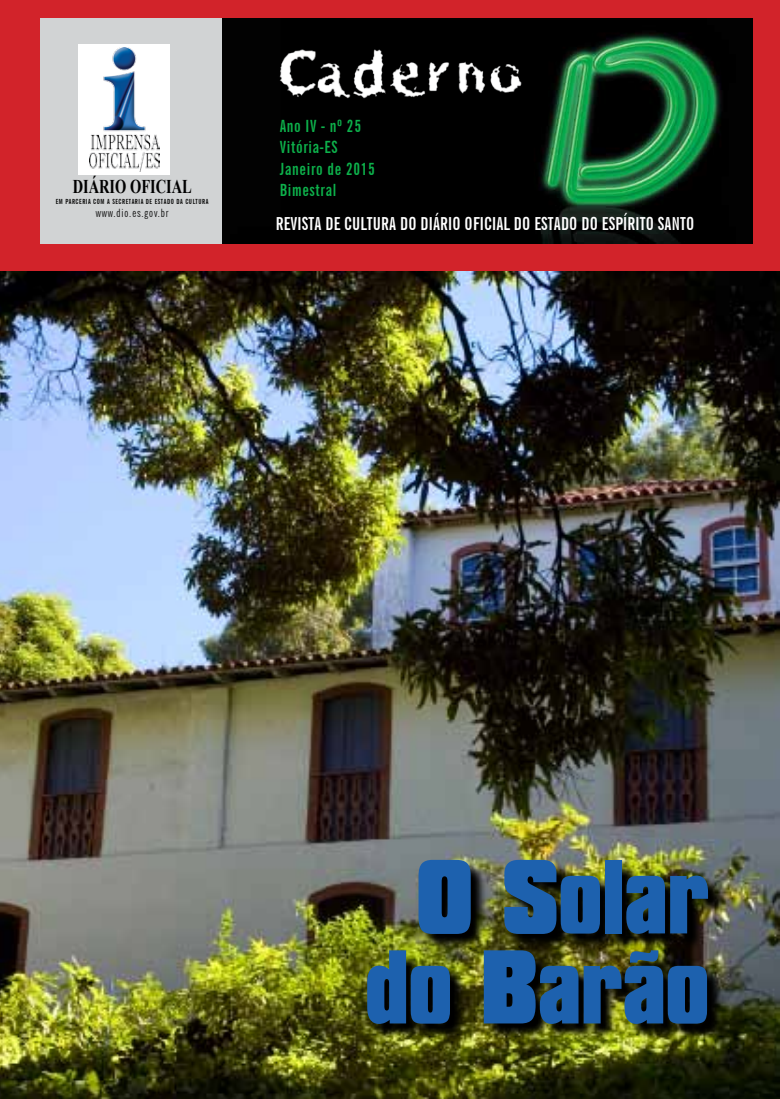
<style>
.page{position:relative;width:780px;height:1099px;background:#fff}
.page>*{position:absolute;margin:0;border:0;box-sizing:border-box;transform-origin:0 0}
.t1{font:900 90px/90px "Compacta BT";color:#1d61ae;text-align:center;scale:.8 1}
.t2{font:700 19.5px "Times New Roman";color:#000;scale:.74 1}
.t3{font:700 extra-condensed 18px "News Gothic BT";letter-spacing:.01em;color:#fff}
.t4{font:700 extra-condensed 16.88px/21.4px "News Gothic BT";letter-spacing:.04em;color:#0db14b}
.t5{font:extra-condensed 11.5px "News Gothic BT";letter-spacing:.08em;color:#000}
.t6{font:700 extra-condensed 7.12px "News Gothic BT";letter-spacing:.08em;color:#000}
</style>
<div class="page">
<div style="left:0;top:0;width:780px;height:271px;background:#d2232a"></div>
<img style="left:221px;top:18px;width:531px;height:226px">
<div style="left:40px;top:18px;width:181px;height:226px;background:#d1d3d4"></div>
<div style="left:79px;top:44px;width:91px;height:131px;background:#fff"></div>
<img style="left:274px;top:32px;width:252px;height:82px">
<img style="left:89px;top:48px;width:70px;height:123px">
<img style="left:0;top:271px;width:779px;height:827px">
<img style="left:370px;top:861px;width:355px;height:180px">
<p class="t4" style="left:280px;top:115px;width:97px">Ano IV - nº 25<br>Vitória-ES<br>Janeiro de 2015<br>Bimestral</p>
<p class="t2" style="left:73px;top:173px;width:162px">DIÁRIO OFICIAL</p>
<p class="t6" style="left:56px;top:197px;width:154px">EM PARCERIA COM A SECRETARIA DE ESTADO DA CULTURA</p>
<p class="t5" style="left:96px;top:206px;width:74px">www.dio.es.gov.br</p>
<p class="t3" style="left:276px;top:213px;width:420px">REVISTA DE CULTURA DO DIÁRIO OFICIAL DO ESTADO DO ESPÍRITO SANTO</p>
<h1 class="t1" style="left:365px;top:853px;width:431px">O Solar do Barão</h1>
</div>
